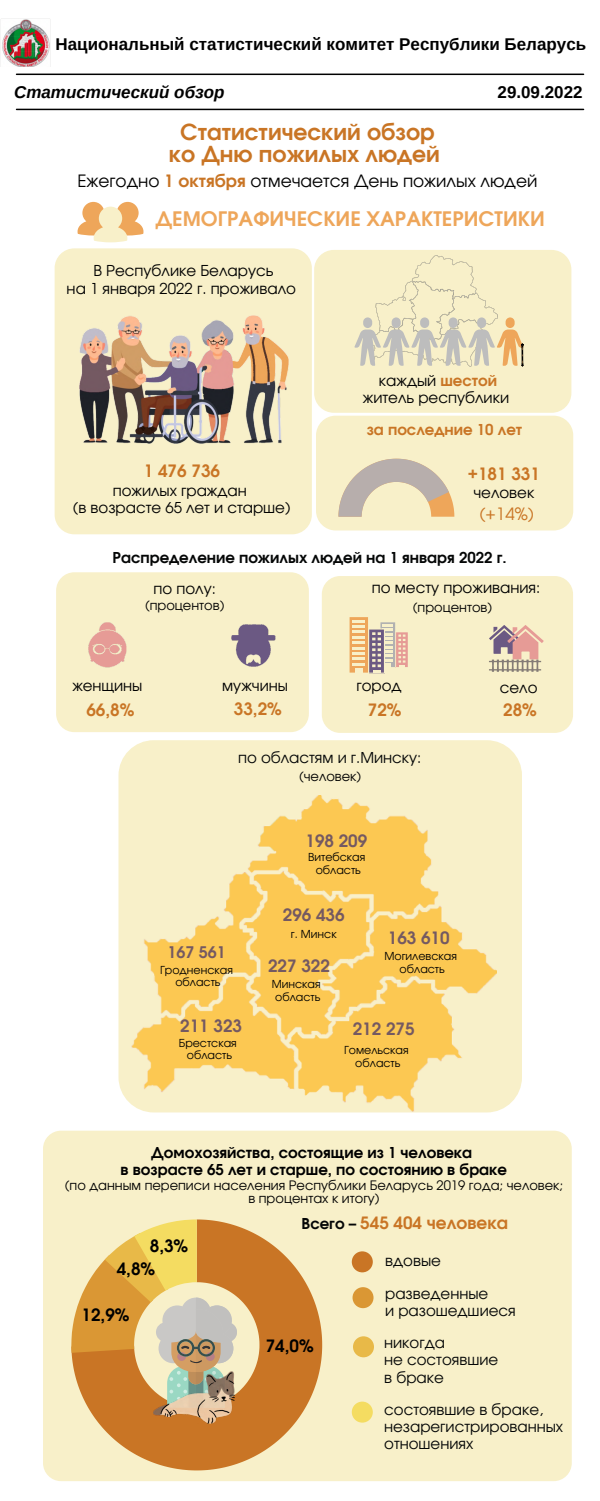
<style>
.page{position:relative;width:600px;height:1501px;background:#fff}
.page>*{position:absolute;margin:0;border:0;box-sizing:border-box;transform-origin:0 0}
.t1{font:700 22px/21.8px "Evolventa";color:#c97525;text-align:center}
.t2{font:700 20px "Evolventa";color:#eea65a}
.t3{font:700 17px "Arimo";color:#000}
.t4{font:700 17px "Evolventa";color:#c97525}
.t5{font:17px "Evolventa";color:#000}
.t6{font:700 17px "Evolventa";color:#745962}
.t7{font:italic 700 17px "Arimo";color:#000}
.t8{font:700 17px "Evolventa";color:#000}
.t9{font:17px "Evolventa";color:#c97525}
.t10{font:700 16px "Evolventa";color:#745962}
.t11{font:15px/17.2px "Evolventa";color:#000;text-align:center}
.t12{font:15px/17.2px "Evolventa";color:#040606}
.t13{font:700 15px/17.2px "Evolventa";color:#000;text-align:center}
.t14{font:700 15px "Evolventa";color:#040606}
.t15{font:700 15px "Evolventa";color:#c97525}
.t16{font:13px/12.8px "Evolventa";color:#000;text-align:center}
.t17{font:11px/12.8px "Evolventa";color:#000;text-align:center}
.s1{font-weight:700;color:#c97525}
.s2{font-size:15px;color:#040606}
</style>
<div class="page">
<img style="left:0;top:19px;width:50px;height:48px">
<hr style="left:17px;top:74px;width:567px;height:1px;background:#000">
<hr style="left:17px;top:109px;width:567px;height:1px;background:#000">
<div style="left:55px;top:248px;width:257px;height:286px;background:#f8f0c9;border-radius:20px"></div>
<div style="left:314px;top:250px;width:257px;height:163px;background:#f8f0c9;border-radius:20px"></div>
<img style="left:375px;top:255px;width:123px;height:112px">
<div style="left:56px;top:572px;width:253px;height:160px;background:#f8f0c9;border-radius:18px"></div>
<div style="left:322px;top:576px;width:251px;height:156px;background:#f8f0c9;border-radius:18px"></div>
<svg style="left:349px;top:617px;width:59px;height:56px"></svg>
<svg style="left:489px;top:625px;width:55px;height:46px"></svg>
<div style="left:118px;top:740px;width:404px;height:372px;background:#f8f0c9;border-radius:35px"></div>
<img style="left:132px;top:795px;width:364px;height:316px">
<img style="left:80px;top:315px;width:209px;height:128px">
<svg style="left:354px;top:317px;width:170px;height:49px"></svg>
<div style="left:316px;top:415px;width:257px;height:115px;background:#f8f0c9;border-radius:20px"></div>
<img style="left:89px;top:622px;width:37px;height:45px">
<img style="left:231px;top:624px;width:44px;height:42px">
<svg style="left:338px;top:458px;width:116px;height:58px"></svg>
<svg style="left:78px;top:202px;width:66px;height:40px"></svg>
<div style="left:43px;top:1130px;width:529px;height:350px;background:#f8f0c9;border-radius:18px"></div>
<svg style="left:88px;top:1226px;width:234px;height:243px;fill:#c97525"></svg>
<svg style="left:71px;top:1219px;width:166px;height:188px"></svg>
<div style="left:352px;top:1251px;width:21px;height:21px;background:#c97525;border-radius:10px"></div>
<div style="left:353px;top:1286px;width:21px;height:21px;background:#da9734;border-radius:10px"></div>
<div style="left:353px;top:1335px;width:21px;height:21px;background:#e8b948;border-radius:10px"></div>
<div style="left:352px;top:1401px;width:21px;height:21px;background:#f4dc61;border-radius:10px"></div>
<img style="left:154px;top:1371px;width:80px;height:51px">
<p class="t3" style="left:56px;top:35px;width:532px">Национальный статистический комитет Республики Беларусь</p>
<p class="t7" style="left:14px;top:82px;width:212px">Статистический обзор</p>
<p class="t3" style="left:498px;top:82px;width:87px">29.09.2022</p>
<h1 class="t1" style="left:169px;top:122px;width:272px">Статистический обзор ко Дню пожилых людей</h1>
<p class="t5" style="left:78px;top:174px;width:461px">Ежегодно <span class="s1">1 октября</span> отмечается День пожилых людей</p>
<h2 class="t2" style="left:155px;top:209px;width:391px">ДЕМОГРАФИЧЕСКИЕ ХАРАКТЕРИСТИКИ</h2>
<p class="t11" style="left:67px;top:263px;width:231px">В Республике Беларусь<br>на 1 января 2022 г. проживало</p>
<p class="t4" style="left:144px;top:464px;width:78px">1 476 736</p>
<p class="t11" style="left:73px;top:482px;width:219px">пожилых граждан<br>(в возрасте 65 лет и старше)</p>
<p class="t11" style="left:363px;top:373px;width:148px">каждый <span class="s1">шестой </span>житель республики</p>
<p class="t15" style="left:367px;top:423px;width:157px">за последние 10 лет</p>
<p class="t4" style="left:468px;top:466px;width:73px">+181 331</p>
<p class="t11" style="left:473px;top:485px;width:62px">человек</p>
<p class="t9" style="left:479px;top:506px;width:56px">(+14%)</p>
<p class="t14" style="left:113px;top:551px;width:396px">Распределение пожилых людей на 1 января 2022 г.</p>
<p class="t11" style="left:154px;top:580px;width:64px">по полу:</p>
<p class="t11" style="left:372px;top:580px;width:170px">по месту проживания:</p>
<p class="t16" style="left:145px;top:600px;width:81px">(процентов)</p>
<p class="t16" style="left:413px;top:601px;width:81px">(процентов)</p>
<p class="t11" style="left:72px;top:678px;width:72px">женщины</p>
<p class="t11" style="left:222px;top:678px;width:67px">мужчины</p>
<p class="t4" style="left:86px;top:702px;width:49px">66,8%</p>
<p class="t4" style="left:234px;top:700px;width:49px">33,2%</p>
<p class="t11" style="left:356px;top:678px;width:47px">город</p>
<p class="t11" style="left:500px;top:679px;width:39px">село</p>
<p class="t4" style="left:368px;top:702px;width:35px">72%</p>
<p class="t4" style="left:503px;top:702px;width:35px">28%</p>
<p class="t12" style="left:238px;top:750px;width:185px">по областям и г.Минску:</p>
<p class="t16" style="left:299px;top:770px;width:64px">(человек)</p>
<p class="t6" style="left:306px;top:833px;width:63px">198 209</p>
<p class="t17" style="left:308px;top:851px;width:59px">Витебская область</p>
<p class="t10" style="left:167px;top:945px;width:60px">167 561</p>
<p class="t17" style="left:160px;top:963px;width:74px">Гродненская область</p>
<p class="t6" style="left:180px;top:1018px;width:63px">211 323</p>
<p class="t6" style="left:283px;top:907px;width:63px">296 436</p>
<p class="t17" style="left:291px;top:927px;width:47px">г. Минск</p>
<p class="t6" style="left:268px;top:958px;width:63px">227 322</p>
<p class="t17" style="left:272px;top:977px;width:50px">Минская область</p>
<p class="t6" style="left:388px;top:930px;width:63px">163 610</p>
<p class="t17" style="left:384px;top:950px;width:74px">Могилевская область</p>
<p class="t6" style="left:353px;top:1020px;width:63px">212 275</p>
<p class="t17" style="left:179px;top:1036px;width:59px">Брестская область</p>
<p class="t17" style="left:344px;top:1044px;width:66px">Гомельская область</p>
<p class="t13" style="left:121px;top:1144px;width:388px">Домохозяйства, состоящие из 1 человека<br>в возрасте 65 лет и старше, по состоянию в браке</p>
<p class="t16" style="left:65px;top:1179px;width:500px">(по данным переписи населения Республики Беларусь 2019 года; человек; в процентах к итогу)</p>
<p class="t8" style="left:150px;top:1238px;width:40px">8,3%</p>
<p class="t8" style="left:117px;top:1260px;width:40px">4,8%</p>
<p class="t8" style="left:82px;top:1307px;width:49px">12,9%</p>
<p class="t4" style="left:302px;top:1215px;width:208px"><span class="s2">Всего –</span> 545 404 человека</p>
<p class="t12" style="left:385px;top:1252px;width:57px">вдовые</p>
<p class="t8" style="left:266px;top:1338px;width:49px">74,0%</p>
<p class="t12" style="left:385px;top:1285px;width:132px">разведенные<br>и разошедшиеся</p>
<p class="t12" style="left:384px;top:1334px;width:116px">никогда<br>не состоявшие в браке</p>
<p class="t12" style="left:384px;top:1401px;width:180px">состоявшие в браке, незарегистрированных отношениях</p>
</div>
